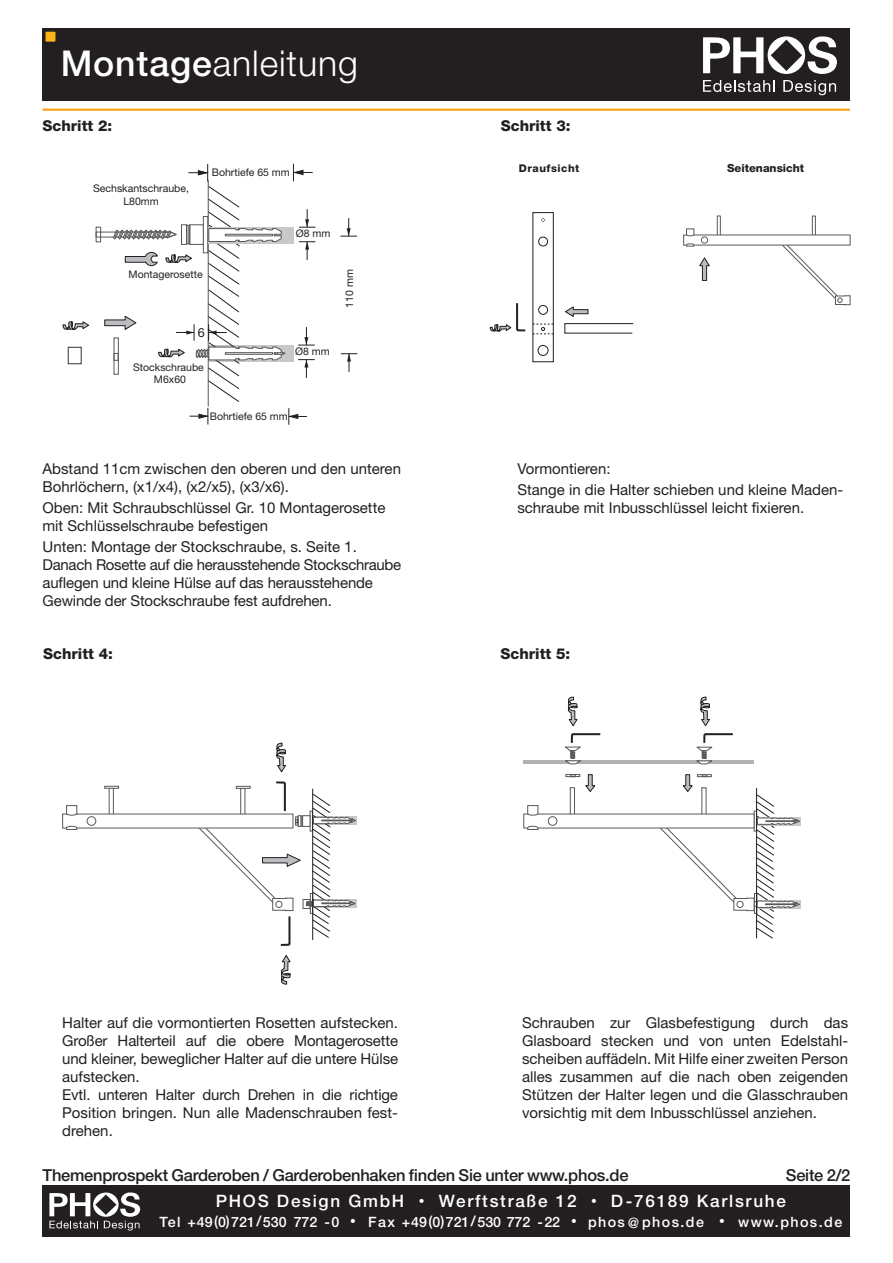
<style>
.page{position:relative;width:893px;height:1263px;background:#fff}
.page>*{position:absolute;margin:0;border:0;box-sizing:border-box;transform-origin:0 0}
.t1{font:300 35.7px "Helvetica Neue LT Std";letter-spacing:.025em;color:#fff}
.t2{font:500 17.1px "Helvetica Neue LT Std";letter-spacing:.1em;color:#fff}
.t3{font:500 16.5px "Helvetica Neue LT Std";letter-spacing:-.015em;color:#231f20}
.t4{font:15px/18px "Helvetica Neue LT Std";color:#231f20}
.t5{font:800 15px "Helvetica Neue LT Std";color:#231f20}
.t6{font:500 14.25px "Helvetica Neue LT Std";letter-spacing:.05em;color:#fff}
.t7{font:12.6px "Helvetica Neue LT Std";color:#231f20}
.t8{font:800 11.25px "Helvetica Neue LT Std";color:#231f20}
.t9{font:800 10.65px "Helvetica Neue LT Std";letter-spacing:.05em;color:#231f20}
.t10{font:10.5px/12.6px "Helvetica Neue LT Std";color:#231f20;text-align:center}
.s1{font-weight:500}
.s2{font-size:11.4px}
</style>
<div class="page">
<svg style="left:533px;top:324px;width:20px;height:11px"></svg>
<svg style="left:564px;top:306px;width:70px;height:28px"></svg>
<div style="left:538px;top:345px;width:10px;height:11px;border:1px solid #231f20;border-radius:50%"></div>
<div style="left:538px;top:305px;width:10px;height:10px;border:1px solid #231f20;border-radius:50%"></div>
<div style="left:538px;top:237px;width:10px;height:9px;border:1px solid #231f20;border-radius:50%"></div>
<svg style="left:490px;top:303px;width:35px;height:28px"></svg>
<div style="left:62px;top:814px;width:6px;height:14px;border:1px solid #58595b"></div>
<div style="left:87px;top:816px;width:9px;height:10px;border:1px solid #58595b;border-radius:50%"></div>
<svg style="left:66px;top:825px;width:12px;height:5px"></svg>
<svg style="left:66px;top:805px;width:12px;height:11px"></svg>
<svg style="left:105px;top:789px;width:14px;height:25px"></svg>
<div style="left:104px;top:786px;width:15px;height:3px;border:1px solid #58595b"></div>
<div style="left:523px;top:814px;width:6px;height:14px;border:1px solid #58595b"></div>
<div style="left:548px;top:816px;width:9px;height:10px;border:1px solid #58595b;border-radius:50%"></div>
<svg style="left:527px;top:825px;width:12px;height:5px"></svg>
<svg style="left:527px;top:805px;width:12px;height:11px"></svg>
<hr style="left:523px;top:761px;width:231px;height:3px;background:#b0b2b4">
<svg style="left:276px;top:742px;width:10px;height:31px"></svg>
<svg style="left:281px;top:955px;width:10px;height:30px"></svg>
<svg style="left:568px;top:696px;width:10px;height:31px"></svg>
<svg style="left:700px;top:696px;width:10px;height:31px"></svg>
<div style="left:683px;top:235px;width:4px;height:10px;border:1px solid #58595b"></div>
<div style="left:701px;top:237px;width:7px;height:6px;border:1px solid #58595b;border-radius:50%"></div>
<svg style="left:780px;top:244px;width:70px;height:61px"></svg>
<svg style="left:684px;top:228px;width:10px;height:19px"></svg>
<svg style="left:717px;top:216px;width:4px;height:19px"></svg>
<svg style="left:812px;top:216px;width:4px;height:19px"></svg>
<svg style="left:699px;top:257px;width:11px;height:24px"></svg>
<svg style="left:566px;top:774px;width:30px;height:40px"></svg>
<svg style="left:564px;top:733px;width:36px;height:31px"></svg>
<svg style="left:696px;top:733px;width:37px;height:31px"></svg>
<div style="left:43px;top:29px;width:807px;height:72px;background:#231f20"></div>
<div style="left:44px;top:30px;width:13px;height:13px;background:#fcb315"></div>
<div style="left:43px;top:29px;width:15px;height:16px;border:3px solid #231f20"></div>
<svg style="left:703px;top:36px;width:134px;height:38px"></svg>
<svg style="left:703px;top:80px;width:72px;height:12px"></svg>
<svg style="left:783px;top:80px;width:53px;height:15px"></svg>
<hr style="left:43px;top:109px;width:807px;height:2px;background:#faa61a">
<div style="left:43px;top:1186px;width:807px;height:51px;background:#231f20"></div>
<svg style="left:49px;top:1193px;width:91px;height:38px"></svg>
<div style="left:313px;top:899px;width:44px;height:9px;background:#c6c8ca"></div>
<div style="left:313px;top:816px;width:44px;height:9px;background:#c6c8ca"></div>
<svg style="left:196px;top:782px;width:160px;height:164px"></svg>
<hr style="left:312px;top:789px;width:1px;height:151px;background:#231f20">
<svg style="left:658px;top:774px;width:142px;height:165px"></svg>
<hr style="left:756px;top:788px;width:1px;height:150px;background:#231f20">
<div style="left:208px;top:345px;width:85px;height:17px;background:#c6c8ca"></div>
<hr style="left:208px;top:180px;width:1px;height:226px;background:#58595b">
<svg style="left:341px;top:353px;width:16px;height:19px"></svg>
<svg style="left:340px;top:218px;width:17px;height:19px"></svg>
<svg style="left:298px;top:359px;width:17px;height:19px"></svg>
<svg style="left:298px;top:327px;width:17px;height:19px"></svg>
<svg style="left:190px;top:408px;width:18px;height:17px"></svg>
<svg style="left:288px;top:408px;width:19px;height:17px"></svg>
<svg style="left:293px;top:164px;width:20px;height:17px"></svg>
<svg style="left:299px;top:241px;width:16px;height:19px"></svg>
<svg style="left:299px;top:209px;width:16px;height:19px"></svg>
<div style="left:68px;top:347px;width:14px;height:17px;border:1px solid #363435"></div>
<svg style="left:62px;top:321px;width:27px;height:9px"></svg>
<div style="left:208px;top:227px;width:85px;height:16px;background:#c6c8ca"></div>
<svg style="left:96px;top:164px;width:189px;height:238px"></svg>
<h1 class="t1" style="left:61px;top:43px;width:299px"><span class="s1">Montage</span>anleitung</h1>
<p class="t5" style="left:43px;top:120px;width:71px">Schritt 2:</p>
<p class="t10" style="left:93px;top:183px;width:97px">Sechskantschraube,<br>L80mm</p>
<p class="t10" style="left:212px;top:167px;width:80px">Bohrtiefe 65 mm</p>
<p class="t10" style="left:296px;top:228px;width:36px">Ø8 mm</p>
<p class="t10" style="left:129px;top:269px;width:76px">Montagerosette</p>
<p class="t7" style="left:198px;top:328px;width:9px">6</p>
<p class="t10" style="left:133px;top:361px;width:72px">Stockschraube<br>M6x60</p>
<p class="t10" style="left:295px;top:346px;width:36px">Ø8 mm</p>
<p class="t10" style="left:210px;top:411px;width:80px">Bohrtiefe 65 mm</p>
<p class="t10" style="left:344px;top:308px;width:40px;rotate:-90deg">110 mm</p>
<p class="t4" style="left:43px;top:461px;width:360px">Abstand 11cm zwischen den oberen und den unteren<br>Bohrlöchern, (x1/x4), (x2/x5), (x3/x6).</p>
<p class="t4" style="left:43px;top:500px;width:344px">Oben: Mit Schraubschlüssel Gr. 10 Montagerosette mit Schlüsselschraube befestigen</p>
<p class="t4" style="left:43px;top:539px;width:360px">Unten: Montage der Stockschraube, s. Seite 1.<br>Danach Rosette auf die herausstehende Stockschraube auflegen und kleine Hülse auf das herausstehende Gewinde der Stockschraube fest aufdrehen.</p>
<p class="t5" style="left:501px;top:120px;width:71px">Schritt 3:</p>
<p class="t9" style="left:519px;top:164px;width:62px">Draufsicht</p>
<p class="t8" style="left:727px;top:164px;width:79px">Seitenansicht</p>
<p class="t4" style="left:517px;top:460px;width:327px;line-height:21px">Vormontieren:<br>Stange in die Halter schieben und kleine Maden-</p>
<p class="t4" style="left:517px;top:500px;width:288px">schraube mit Inbusschlüssel leicht fixieren.</p>
<p class="t5" style="left:43px;top:648px;width:71px">Schritt 4:</p>
<p class="t5" style="left:500px;top:648px;width:71px">Schritt 5:</p>
<p class="t4" style="left:62px;top:1015px;width:337px">Halter auf die vormontierten Rosetten aufstecken.<br>Großer Halterteil auf die obere Montagerosette und kleiner, beweglicher Halter auf die untere Hülse aufstecken.<br>Evtl. unteren Halter durch Drehen in die richtige Position bringen. Nun alle Madenschrauben fest&shy;drehen.</p>
<p class="t4" style="left:522px;top:1015px;width:328px;text-align:justify">Schrauben zur Glasbefestigung durch das Glasboard stecken und von unten Edelstahl&shy;scheiben auffädeln. Mit Hilfe einer zweiten Person alles zusammen auf die nach oben zeigenden Stützen der Halter legen und die Glasschrauben vorsichtig mit dem Inbusschlüssel anziehen.</p>
<p class="t3" style="left:43px;top:1169px;width:587px">Themenprospekt Garderoben / Garderobenhaken finden Sie unter www.phos.de</p>
<p class="t3" style="left:786px;top:1169px;width:66px">Seite 2/2</p>
<p class="t2" style="left:216px;top:1195px;width:572px">PHOS Design GmbH <span class="s2">•</span> Werftstraße 12 <span class="s2">•</span> D-76189 Karlsruhe</p>
<p class="t6" style="left:159px;top:1217px;width:684px">Tel +49(0)721/530 772 -0 <span class="s2">•</span> Fax +49(0)721/530 772 -22 <span class="s2">•</span> phos@phos.de <span class="s2">•</span> www.phos.de</p>
</div>
